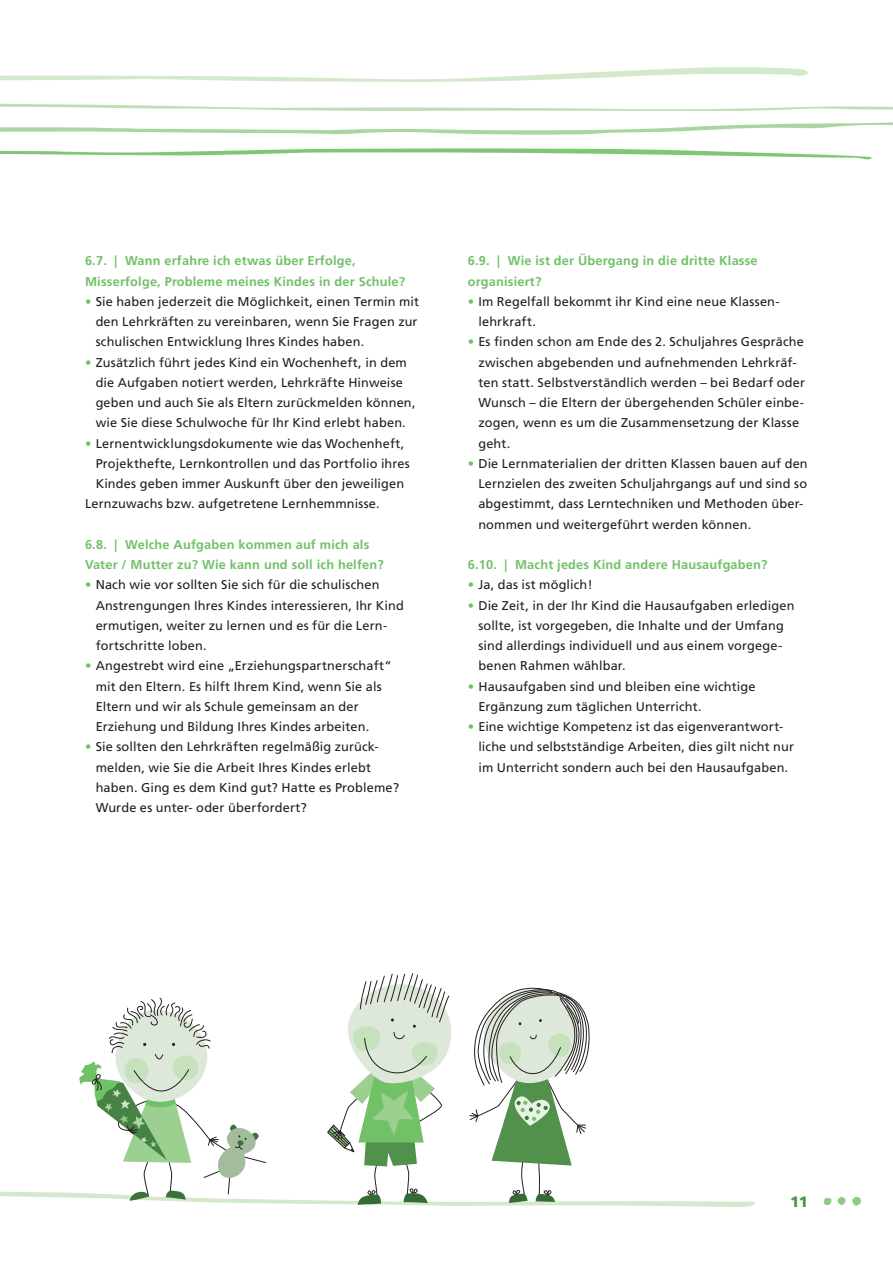
<style>
.page{position:relative;width:893px;height:1263px;background:#fff}
.page>*{position:absolute;margin:0;border:0;box-sizing:border-box;transform-origin:0 0}
.t1{font:900 15px "Frutiger";color:#51914c}
.t2{font:12.75px/20.2px "Frutiger";letter-spacing:.01em;color:#231f20}
.t3{font:700 12.75px/20.2px "Frutiger";letter-spacing:.015em;color:#71c167}
.s1{color:#71c167}
</style>
<div class="page">
<svg style="left:824px;top:1197px;width:37px;height:9px"></svg>
<svg style="left:0;top:67px;width:808px;height:15px"></svg>
<svg style="left:0;top:103px;width:893px;height:8px"></svg>
<svg style="left:0;top:122px;width:893px;height:37px"></svg>
<svg style="left:0;top:973px;width:755px;height:234px"></svg>
<p class="t3" style="left:85px;top:251px;width:322px">6.7. | Wann erfahre ich etwas über Erfolge,<br>Misserfolge, Probleme meines Kindes in der Schule?</p>
<p class="t2" style="left:96px;top:291px;width:325px;text-indent:-11px"><span class="s1">•</span> Sie haben jederzeit die Möglichkeit, einen Termin mit den Lehrkräften zu vereinbaren, wenn Sie Fragen zur schulischen Entwicklung Ihres Kindes haben.</p>
<p class="t2" style="left:96px;top:352px;width:321px;text-indent:-11px"><span class="s1">•</span> Zusätzlich führt jedes Kind ein Wochenheft, in dem die Aufgaben notiert werden, Lehrkräfte Hinweise geben und auch Sie als Eltern zurückmelden können, wie Sie diese Schulwoche für Ihr Kind erlebt haben.</p>
<p class="t2" style="left:85px;top:433px;width:321px"><span class="s1">•</span> Lernentwicklungsdokumente wie das Wochenheft,</p>
<p class="t2" style="left:96px;top:453px;width:316px">Projekthefte, Lernkontrollen und das Portfolio ihres</p>
<p class="t2" style="left:96px;top:474px;width:310px">Kindes geben immer Auskunft über den jeweiligen</p>
<p class="t2" style="left:85px;top:494px;width:296px">Lernzuwachs bzw. aufgetretene Lernhemmnisse.</p>
<p class="t3" style="left:85px;top:534px;width:300px">6.8. | Welche Aufgaben kommen auf mich als<br>Vater / Mutter zu? Wie kann und soll ich helfen?</p>
<p class="t2" style="left:96px;top:575px;width:310px;text-indent:-11px"><span class="s1">•</span> Nach wie vor sollten Sie sich für die schulischen Anstrengungen Ihres Kindes interessieren, Ihr Kind ermutigen, weiter zu lernen und es für die Lern&shy;fortschritte loben.</p>
<p class="t2" style="left:96px;top:656px;width:297px;text-indent:-11px"><span class="s1">•</span> Angestrebt wird eine „Erziehungspartnerschaft“ mit den Eltern. Es hilft Ihrem Kind, wenn Sie als Eltern und wir als Schule gemeinsam an der Erziehung und Bildung Ihres Kindes arbeiten.</p>
<p class="t2" style="left:96px;top:737px;width:305px;text-indent:-11px"><span class="s1">•</span> Sie sollten den Lehrkräften regelmäßig zurück&shy;melden, wie Sie die Arbeit Ihres Kindes erlebt haben. Ging es dem Kind gut? Hatte es Probleme?<br>Wurde es unter- oder überfordert?</p>
<p class="t3" style="left:468px;top:251px;width:291px">6.9. | Wie ist der Übergang in die dritte Klasse organisiert?</p>
<p class="t2" style="left:478px;top:291px;width:303px;text-indent:-11px"><span class="s1">•</span> Im Regelfall bekommt ihr Kind eine neue Klassen&shy;lehrkraft.</p>
<p class="t2" style="left:478px;top:332px;width:328px;text-indent:-11px"><span class="s1">•</span> Es finden schon am Ende des 2. Schuljahres Gespräche zwischen abgebenden und aufnehmenden Lehrkräf&shy;ten statt. Selbstverständlich werden – bei Bedarf oder Wunsch – die Eltern der übergehenden Schüler einbe&shy;zogen, wenn es um die Zusammensetzung der Klasse geht.</p>
<p class="t2" style="left:478px;top:453px;width:331px;text-indent:-11px"><span class="s1">•</span> Die Lernmaterialien der dritten Klassen bauen auf den Lernzielen des zweiten Schuljahrgangs auf und sind so abgestimmt, dass Lerntechniken und Methoden über&shy;nommen und weitergeführt werden können.</p>
<p class="t3" style="left:468px;top:555px;width:301px">6.10. | Macht jedes Kind andere Hausaufgaben?</p>
<p class="t2" style="left:468px;top:575px;width:126px"><span class="s1">•</span> Ja, das ist möglich!</p>
<p class="t2" style="left:478px;top:595px;width:318px;text-indent:-11px"><span class="s1">•</span> Die Zeit, in der Ihr Kind die Hausaufgaben erledigen sollte, ist vorgegeben, die Inhalte und der Umfang sind allerdings individuell und aus einem vorgege&shy;benen Rahmen wählbar.</p>
<p class="t2" style="left:478px;top:676px;width:279px;text-indent:-11px"><span class="s1">•</span> Hausaufgaben sind und bleiben eine wichtige<br>Ergänzung zum täglichen Unterricht.</p>
<p class="t2" style="left:478px;top:717px;width:317px;text-indent:-11px"><span class="s1">•</span> Eine wichtige Kompetenz ist das eigenverantwort&shy;liche und selbstständige Arbeiten, dies gilt nicht nur im Unterricht sondern auch bei den Hausaufgaben.</p>
<p class="t1" style="left:790px;top:1192px;width:19px">11</p>
</div>
